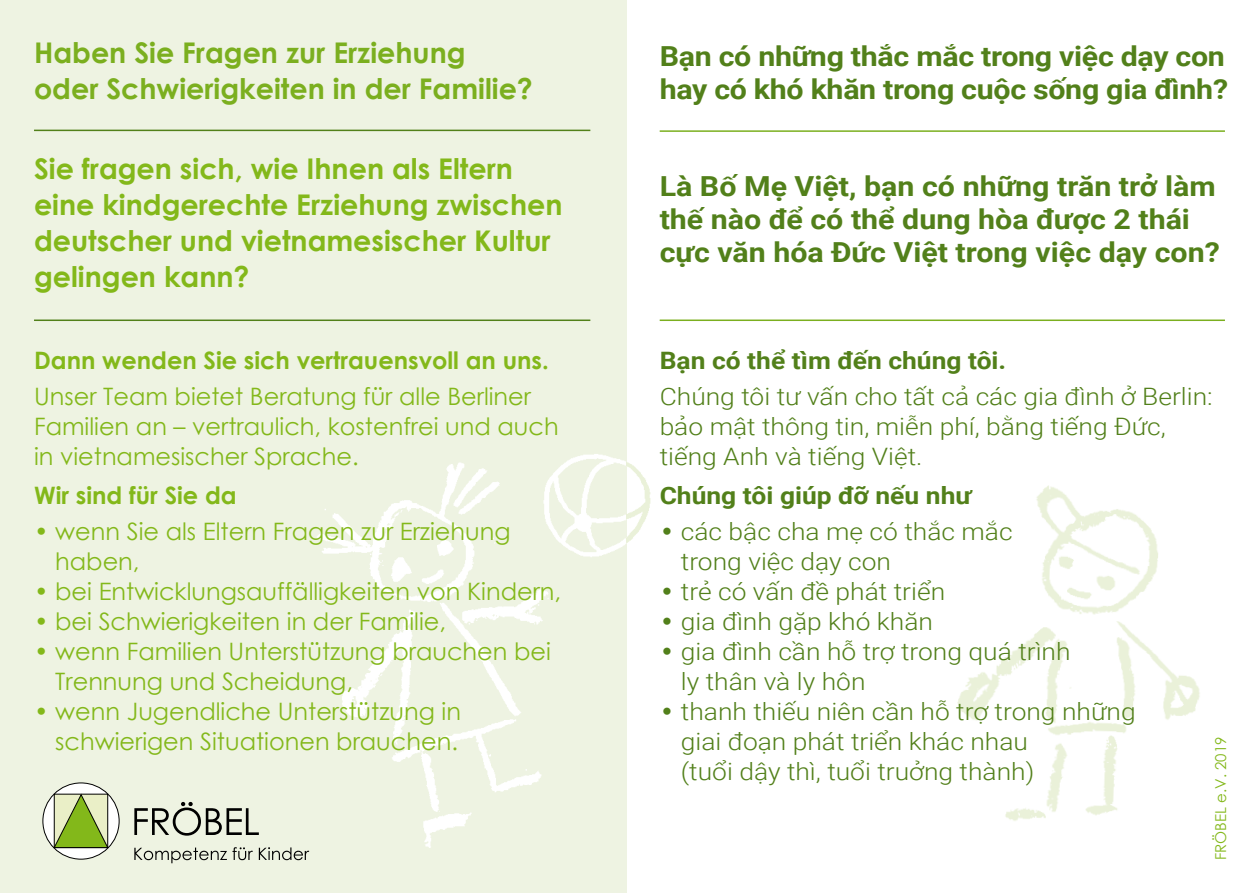
<style>
.page{position:relative;width:1259px;height:893px;background:#fff}
.page>*{position:absolute;margin:0;border:0;box-sizing:border-box;transform-origin:0 0}
.t1{font:700 28.5px/36px "Century Gothic";color:#83b81a}
.t2{font:700 28.5px/36px "Century Gothic";color:#7baf1f}
.t3{font:700 27.6px/33px "Roboto";color:#52801a;scale:1.1 1}
.t4{font:24px/30px "Century Gothic";color:#83b81a}
.t5{font:300 24px/30px "Roboto";color:#52801a;scale:1.1 1}
.t6{font:700 24px "Century Gothic";color:#83b81a}
.t7{font:700 24px "Roboto";color:#52801a;scale:1.1 1}
.t8{font:15px "Century Gothic";color:#83b81a}
.s1{font-family:"Century Gothic";font-weight:400}
</style>
<div class="page">
<img style="left:957px;top:485px;width:243px;height:336px">
<div style="left:0;top:0;width:626px;height:893px;background:#eef3e2"></div>
<img style="left:317px;top:462px;width:310px;height:385px">
<svg style="left:43px;top:783px;width:76px;height:76px"></svg>
<div style="left:43px;top:783px;width:76px;height:76px;border:1px solid #000;border-radius:50%"></div>
<svg style="left:53px;top:794px;width:56px;height:54px;background:#a5be67"></svg>
<svg style="left:134px;top:802px;width:125px;height:34px"></svg>
<svg style="left:134px;top:847px;width:119px;height:16px"></svg>
<svg style="left:259px;top:847px;width:50px;height:13px"></svg>
<hr style="left:34px;top:130px;width:556px;height:1px;background:#52801a">
<hr style="left:659px;top:130px;width:566px;height:2px;background:#7baf1f">
<hr style="left:34px;top:319px;width:556px;height:2px;background:#52801a">
<hr style="left:659px;top:319px;width:566px;height:2px;background:#7baf1f">
<img style="left:529px;top:454px;width:97px;height:121px">
<img style="left:626px;top:438px;width:25px;height:137px">
<p class="t2" style="left:34px;top:34px;width:500px">Haben Sie Fragen zur Erziehung oder Schwierigkeiten in der Familie?</p>
<p class="t3" style="left:659px;top:39px;width:518px">Bạn có những thắc mắc trong việc dạy con hay có khó khăn trong cuộc sống gia đình?</p>
<p class="t1" style="left:34px;top:149px;width:530px">Sie fragen sich, wie Ihnen als Eltern eine kindgerechte Erziehung zwischen deutscher und vietnamesischer Kultur gelingen kann?</p>
<p class="t6" style="left:34px;top:342px;width:516px">Dann wenden Sie sich vertrauensvoll an uns.</p>
<p class="t4" style="left:34px;top:381px;width:526px">Unser Team bietet Beratung für alle Berliner<br>Familien an – vertraulich, kostenfrei und auch in vietnamesischer Sprache.</p>
<p class="t6" style="left:34px;top:477px;width:204px">Wir sind für Sie da</p>
<p class="t4" style="left:55px;top:516px;width:457px;text-indent:-21px">• wenn Sie als Eltern Fragen zur Erziehung haben,</p>
<p class="t4" style="left:34px;top:576px;width:529px">• bei Entwicklungsauffälligkeiten von Kindern,</p>
<p class="t4" style="left:34px;top:606px;width:413px">• bei Schwierigkeiten in der Familie,</p>
<p class="t4" style="left:55px;top:636px;width:497px;text-indent:-21px">• wenn Familien Unterstützung brauchen bei<br>Trennung und Scheidung,</p>
<p class="t4" style="left:34px;top:696px;width:428px;text-align:right">• wenn Jugendliche Unterstützung in schwierigen Situationen brauchen.</p>
<p class="t3" style="left:659px;top:168px;width:511px">Là Bố Mẹ Việt, bạn có những trăn trở làm thế nào để có thể dung hòa được 2 thái cực văn hóa Đức Việt trong việc dạy con?</p>
<p class="t7" style="left:659px;top:343px;width:317px">Bạn có thể tìm đến chúng tôi.</p>
<p class="t5" style="left:659px;top:380px;width:504px">Chúng tôi tư vấn cho tất cả các gia đình ở Berlin: bảo mật thông tin, miễn phí, bằng tiếng Đức, tiếng Anh và tiếng Việt.</p>
<p class="t7" style="left:659px;top:478px;width:285px">Chúng tôi giúp đỡ nếu như</p>
<p class="t5" style="left:681px;top:515px;width:303px;text-indent:-21px"><span class="s1">•</span> các bậc cha mẹ có thắc mắc trong việc dạy con</p>
<p class="t5" style="left:659px;top:575px;width:261px"><span class="s1">•</span> trẻ có vấn đề phát triển</p>
<p class="t5" style="left:659px;top:605px;width:250px"><span class="s1">•</span> gia đình gặp khó khăn</p>
<p class="t5" style="left:681px;top:635px;width:356px;text-indent:-21px"><span class="s1">•</span> gia đình cần hỗ trợ trong quá trình ly thân và ly hôn</p>
<p class="t5" style="left:681px;top:695px;width:415px;text-indent:-21px"><span class="s1">•</span> thanh thiếu niên cần hỗ trợ trong những giai đoạn phát triển khác nhau<br>(tuổi dậy thì, tuổi truởng thành)</p>
<p class="t8" style="left:1210px;top:860px;width:125px;rotate:-90deg">FRÖBEL e.V. 2019</p>
</div>
